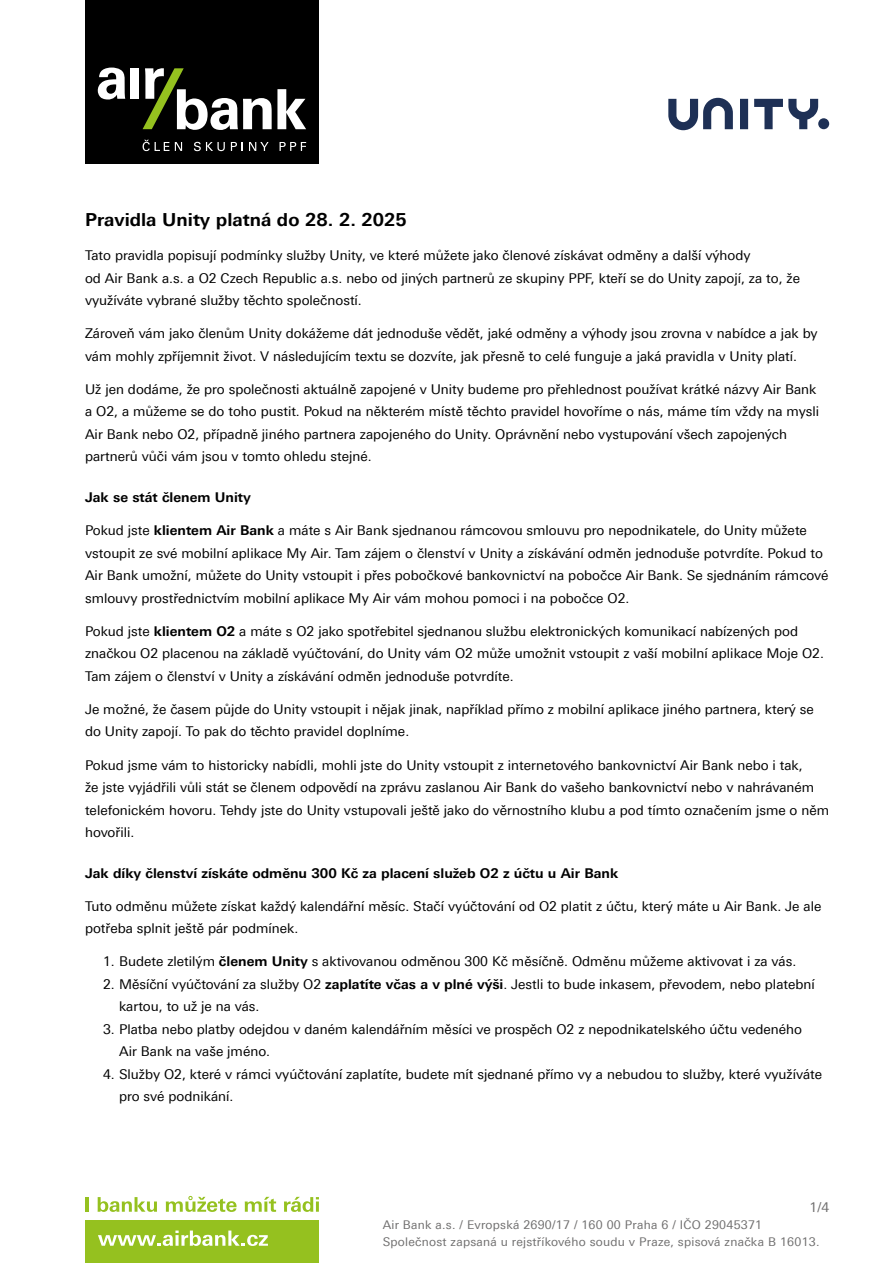
<style>
.page{position:relative;width:893px;height:1263px;background:#fff}
.page>*{position:absolute;margin:0;border:0;box-sizing:border-box;transform-origin:0 0}
.t1{font:700 18px "Linotype Univers 630";color:#000}
.t2{font:13.5px/22.5px "Linotype Univers 430";color:#000}
.t3{font:700 13.5px "Linotype Univers 630";color:#000}
.t4{font:13.5px "Linotype Univers 430";color:#706f6f}
.t5{font:12px/17.1px "Linotype Univers 430";letter-spacing:.02em;color:#706f6f}
.s1{font-family:"Linotype Univers 630";font-weight:700}
</style>
<div class="page">
<hr style="left:85px;top:1197px;width:3px;height:15px;background:#95c11f">
<svg style="left:98px;top:1197px;width:59px;height:15px"></svg>
<svg style="left:166px;top:1196px;width:71px;height:16px"></svg>
<svg style="left:245px;top:1197px;width:31px;height:15px"></svg>
<svg style="left:284px;top:1197px;width:35px;height:15px"></svg>
<div style="left:85px;top:1220px;width:234px;height:43px;background:#95c11f"></div>
<svg style="left:98px;top:1230px;width:170px;height:16px"></svg>
<div style="left:85px;top:0;width:234px;height:164px;background:#000"></div>
<svg style="left:98px;top:68px;width:27px;height:31px"></svg>
<div style="left:130px;top:68px;width:9px;height:31px;background:#fff"></div>
<svg style="left:143px;top:68px;width:163px;height:62px"></svg>
<svg style="left:175px;top:142px;width:7px;height:9px"></svg>
<svg style="left:194px;top:142px;width:31px;height:9px"></svg>
<svg style="left:231px;top:142px;width:12px;height:9px"></svg>
<svg style="left:249px;top:142px;width:20px;height:9px"></svg>
<svg style="left:280px;top:142px;width:26px;height:9px"></svg>
<svg style="left:143px;top:140px;width:26px;height:11px"></svg>
<svg style="left:668px;top:98px;width:161px;height:32px"></svg>
<h1 class="t1" style="left:85px;top:208px;width:323px">Pravidla Unity platná do 28. 2. 2025</h1>
<p class="t2" style="left:85px;top:244px;width:716px">Tato pravidla popisují podmínky služby Unity, ve které můžete jako členové získávat odměny a další výhody<br>od Air Bank a.s. a O2 Czech Republic a.s. nebo od jiných partnerů ze skupiny PPF, kteří se do Unity zapojí, za to, že využíváte vybrané služby těchto společností.</p>
<p class="t2" style="left:85px;top:322px;width:734px">Zároveň vám jako členům Unity dokážeme dát jednoduše vědět, jaké odměny a výhody jsou zrovna v nabídce a jak by vám mohly zpříjemnit život. V následujícím textu se dozvíte, jak přesně to celé funguje a jaká pravidla v Unity platí.</p>
<p class="t2" style="left:85px;top:378px;width:736px">Už jen dodáme, že pro společnosti aktuálně zapojené v Unity budeme pro přehlednost používat krátké názvy Air Bank a O2, a můžeme se do toho pustit. Pokud na některém místě těchto pravidel hovoříme o nás, máme tím vždy na mysli Air Bank nebo O2, případně jiného partnera zapojeného do Unity. Oprávnění nebo vystupování všech zapojených partnerů vůči vám jsou v tomto ohledu stejné.</p>
<p class="t3" style="left:85px;top:489px;width:167px">Jak se stát členem Unity</p>
<p class="t2" style="left:85px;top:519px;width:745px">Pokud jste <span class="s1">klientem Air Bank</span> a máte s Air Bank sjednanou rámcovou smlouvu pro nepodnikatele, do Unity můžete vstoupit ze své mobilní aplikace My Air. Tam zájem o členství v Unity a získávání odměn jednoduše potvrdíte. Pokud to Air Bank umožní, můžete do Unity vstoupit i přes pobočkové bankovnictví na pobočce Air Bank. Se sjednáním rámcové smlouvy prostřednictvím mobilní aplikace My Air vám mohou pomoci i na pobočce O2.</p>
<p class="t2" style="left:85px;top:620px;width:740px">Pokud jste <span class="s1">klientem O2</span> a máte s O2 jako spotřebitel sjednanou službu elektronických komunikací nabízených pod značkou O2 placenou na základě vyúčtování, do Unity vám O2 může umožnit vstoupit z vaší mobilní aplikace Moje O2.<br>Tam zájem o členství v Unity a získávání odměn jednoduše potvrdíte.</p>
<p class="t2" style="left:85px;top:698px;width:730px">Je možné, že časem půjde do Unity vstoupit i nějak jinak, například přímo z mobilní aplikace jiného partnera, který se do Unity zapojí. To pak do těchto pravidel doplníme.</p>
<p class="t2" style="left:85px;top:753px;width:746px">Pokud jsme vám to historicky nabídli, mohli jste do Unity vstoupit z internetového bankovnictví Air Bank nebo i tak,<br>že jste vyjádřili vůli stát se členem odpovědí na zprávu zaslanou Air Bank do vašeho bankovnictví nebo v nahrávaném telefonickém hovoru. Tehdy jste do Unity vstupovali ještě jako do věrnostního klubu a pod tímto označením jsme o něm hovořili.</p>
<p class="t3" style="left:85px;top:865px;width:535px">Jak díky členství získáte odměnu 300 Kč za placení služeb O2 z účtu u Air Bank</p>
<p class="t2" style="left:85px;top:894px;width:738px">Tuto odměnu můžete získat každý kalendářní měsíc. Stačí vyúčtování od O2 platit z účtu, který máte u Air Bank. Je ale potřeba splnit ještě pár podmínek.</p>
<p class="t2" style="left:103px;top:950px;width:695px">1. Budete zletilým <span class="s1">členem Unity</span> s aktivovanou odměnou 300 Kč měsíčně. Odměnu můžeme aktivovat i za vás.</p>
<p class="t2" style="left:119px;top:973px;width:697px;text-indent:-16px">2. Měsíční vyúčtování za služby O2 <span class="s1">zaplatíte včas a v plné výši</span>. Jestli to bude inkasem, převodem, nebo platební kartou, to už je na vás.</p>
<p class="t2" style="left:119px;top:1018px;width:685px;text-indent:-16px">3. Platba nebo platby odejdou v daném kalendářním měsíci ve prospěch O2 z nepodnikatelského účtu vedeného<br>Air Bank na vaše jméno.</p>
<p class="t2" style="left:119px;top:1063px;width:705px;text-indent:-16px">4. Služby O2, které v rámci vyúčtování zaplatíte, budete mít sjednané přímo vy a nebudou to služby, které využíváte pro své podnikání.</p>
<p class="t4" style="left:810px;top:1199px;width:21px">1/4</p>
<p class="t5" style="left:383px;top:1216px;width:438px">Air Bank a.s. / Evropská 2690/17 / 160 00 Praha 6 / IČO 29045371<br>Společnost zapsaná u rejstříkového soudu v Praze, spisová značka B 16013.</p>
</div>
